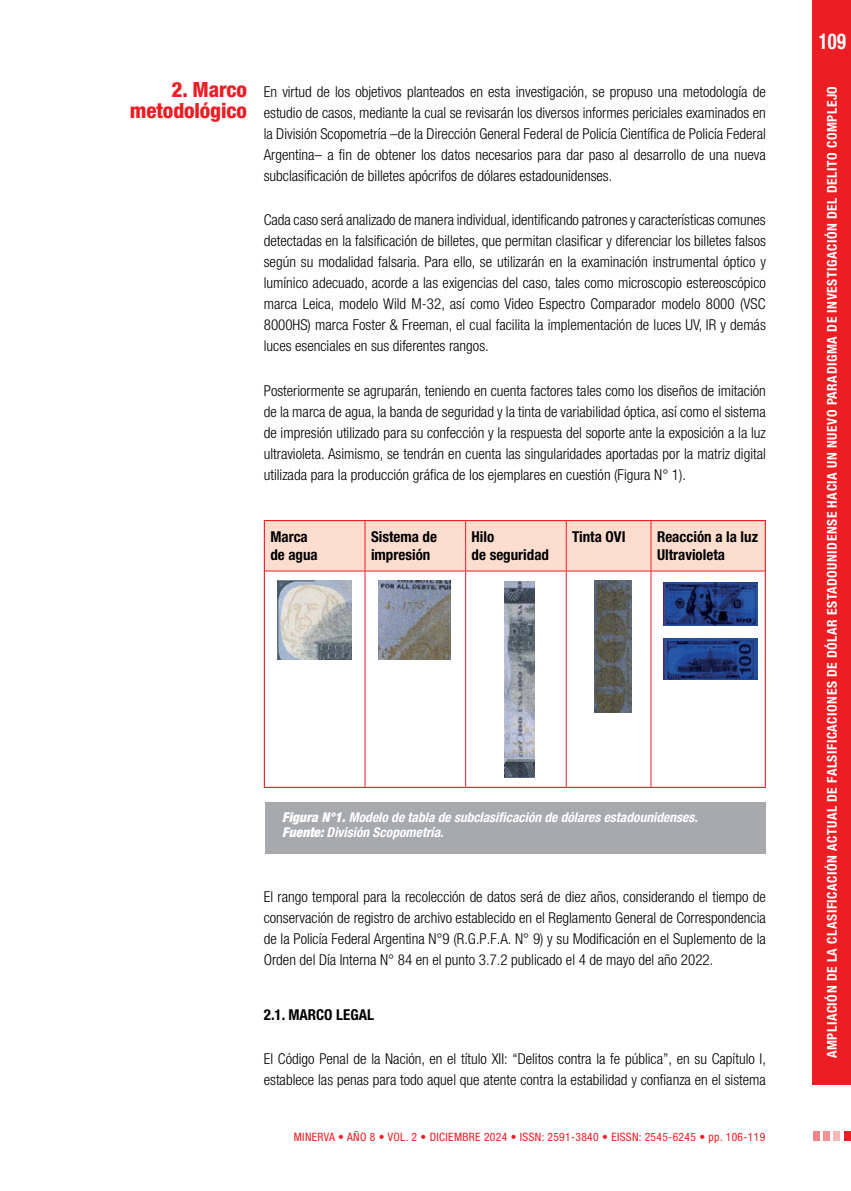
<style>
.page{position:relative;width:851px;height:1191px;background:#fff}
.page>*{position:absolute;margin:0;border:0;box-sizing:border-box;transform-origin:0 0}
.t1{font:700 condensed 21.75px "Helvetica Neue LT Std";color:#fff;scale:.85 1}
._00-SUBTI-1_MARGEN{font:800 condensed 21px/21px "Helvetica Neue LT Std";letter-spacing:-.005em;color:#ed1d24;text-align:right}
._00-TEXTO_GENERAL{font:300 condensed 15px/21px "Helvetica Neue LT Std";color:#000;text-align:justify}
._00-PRIMER_PARRAFO_L{font:300 condensed 15px/21px "Helvetica Neue LT Std";color:#000;text-align:justify}
.texto_tabla{font:700 condensed 15px/18px "Helvetica Neue LT Std";color:#000}
._000-subtitulo_2_ok{font:700 condensed 15px "Helvetica Neue LT Std";color:#000}
.t2{font:700 condensed 13.5px "Helvetica Neue LT Std";letter-spacing:.04em;color:#fff}
._00-EPIGRAFE{font:italic 700 condensed 13.5px "Helvetica Neue LT Std";color:#fff}
.t3{font:condensed 11.55px "Helvetica Neue LT Std";letter-spacing:.03em;color:#ed1d24}
.s1{font-weight:900}
</style>
<div class="page">
<div style="left:812px;top:0;width:38px;height:1084px;background:#ed1d24"></div>
<div style="left:822px;top:1131px;width:7px;height:10px;background:#f69296"></div>
<div style="left:833px;top:1131px;width:7px;height:10px;background:#f9b8bb"></div>
<div style="left:844px;top:1131px;width:6px;height:10px;background:#ed1d24"></div>
<div style="left:812px;top:1131px;width:7px;height:10px;background:#f58286"></div>
<div style="left:265px;top:521px;width:499px;height:49px;background:#fdddce"></div>
<hr style="left:264px;top:520px;width:101px;height:1px;background:#ed1d24">
<hr style="left:264px;top:521px;width:1px;height:50px;background:#ed1d24">
<hr style="left:365px;top:520px;width:100px;height:1px;background:#ed1d24">
<hr style="left:465px;top:520px;width:101px;height:1px;background:#ed1d24">
<hr style="left:566px;top:520px;width:85px;height:1px;background:#ed1d24">
<hr style="left:651px;top:520px;width:114px;height:1px;background:#ed1d24">
<hr style="left:764px;top:521px;width:1px;height:50px;background:#ed1d24">
<hr style="left:264px;top:571px;width:1px;height:216px;background:#ed1d24">
<hr style="left:764px;top:571px;width:1px;height:216px;background:#ed1d24">
<hr style="left:264px;top:787px;width:101px;height:1px;background:#ed1d24">
<hr style="left:365px;top:787px;width:100px;height:1px;background:#ed1d24">
<hr style="left:465px;top:787px;width:101px;height:1px;background:#ed1d24">
<hr style="left:566px;top:787px;width:85px;height:1px;background:#ed1d24">
<hr style="left:651px;top:787px;width:114px;height:1px;background:#ed1d24">
<hr style="left:364px;top:521px;width:1px;height:49px;background:#ed1d24">
<hr style="left:465px;top:521px;width:1px;height:49px;background:#ed1d24">
<hr style="left:565px;top:521px;width:1px;height:49px;background:#ed1d24">
<hr style="left:650px;top:521px;width:1px;height:49px;background:#ed1d24">
<hr style="left:265px;top:570px;width:100px;height:1px;background:#ed1d24">
<hr style="left:365px;top:570px;width:100px;height:1px;background:#ed1d24">
<hr style="left:364px;top:571px;width:1px;height:216px;background:#ed1d24">
<hr style="left:465px;top:570px;width:101px;height:1px;background:#ed1d24">
<hr style="left:465px;top:571px;width:1px;height:216px;background:#ed1d24">
<hr style="left:566px;top:570px;width:85px;height:1px;background:#ed1d24">
<hr style="left:565px;top:571px;width:1px;height:216px;background:#ed1d24">
<hr style="left:651px;top:570px;width:113px;height:1px;background:#ed1d24">
<hr style="left:650px;top:571px;width:1px;height:216px;background:#ed1d24">
<img style="left:278px;top:580px;width:73px;height:79px">
<img style="left:378px;top:580px;width:72px;height:79px">
<img style="left:504px;top:581px;width:30px;height:196px">
<img style="left:594px;top:580px;width:38px;height:132px">
<img style="left:663px;top:582px;width:94px;height:43px">
<img style="left:663px;top:638px;width:94px;height:41px">
<div style="left:265px;top:802px;width:500px;height:51px;background:#a7a9ac"></div>
<p class="_00-SUBTI-1_MARGEN" style="left:130px;top:79px;width:119px">2. Marco metodológico</p>
<p class="_00-PRIMER_PARRAFO_L" style="left:264px;top:81px;width:503px">En virtud de los objetivos planteados en esta investigación, se propuso una metodología de estudio de casos, mediante la cual se revisarán los diversos informes periciales examinados en la División Scopometría –de la Dirección General Federal de Policía Científica de Policía Federal Argentina– a fin de obtener los datos necesarios para dar paso al desarrollo de una nueva subclasificación de billetes apócrifos de dólares estadounidenses.</p>
<p class="_00-TEXTO_GENERAL" style="left:264px;top:209px;width:503px">Cada caso será analizado de manera individual, identificando patrones y características comunes detectadas en la falsificación de billetes, que permitan clasificar y diferenciar los billetes falsos según su modalidad falsaria. Para ello, se utilizarán en la examinación instrumental óptico y lumínico adecuado, acorde a las exigencias del caso, tales como microscopio estereoscópico marca Leica, modelo Wild M-32, así como Video Espectro Comparador modelo 8000 (VSC 8000HS) marca Foster &amp; Freeman, el cual facilita la implementación de luces UV, IR y demás luces esenciales en sus diferentes rangos.</p>
<p class="_00-TEXTO_GENERAL" style="left:264px;top:380px;width:503px">Posteriormente se agruparán, teniendo en cuenta factores tales como los diseños de imitación de la marca de agua, la banda de seguridad y la tinta de variabilidad óptica, así como el sistema de impresión utilizado para su confección y la respuesta del soporte ante la exposición a la luz ultravioleta. Asimismo, se tendrán en cuenta las singularidades aportadas por la matriz digital utilizada para la producción gráfica de los ejemplares en cuestión (Figura N° 1).</p>
<p class="texto_tabla" style="left:270px;top:527px;width:49px">Marca de agua</p>
<p class="texto_tabla" style="left:371px;top:527px;width:68px">Sistema de impresión</p>
<p class="texto_tabla" style="left:471px;top:527px;width:79px">Hilo<br>de seguridad</p>
<p class="texto_tabla" style="left:572px;top:527px;width:55px">Tinta OVI</p>
<p class="texto_tabla" style="left:657px;top:527px;width:103px">Reacción a la luz<br>Ultravioleta</p>
<p class="_00-EPIGRAFE" style="left:282px;top:809px;width:417px"><span class="s1">Figura N°1.</span> Modelo de tabla de subclasificación de dólares estadounidenses.</p>
<p class="_00-EPIGRAFE" style="left:282px;top:824px;width:163px"><span class="s1">Fuente:</span> División Scopometría.</p>
<p class="_00-TEXTO_GENERAL" style="left:264px;top:885px;width:503px">El rango temporal para la recolección de datos será de diez años, considerando el tiempo de conservación de registro de archivo establecido en el Reglamento General de Correspondencia de la Policía Federal Argentina N°9 (R.G.P.F.A. N° 9) y su Modificación en el Suplemento de la Orden del Día Interna N° 84 en el punto 3.7.2 publicado el 4 de mayo del año 2022.</p>
<p class="_000-subtitulo_2_ok" style="left:264px;top:1005px;width:112px">2.1. MARCO LEGAL</p>
<p class="_00-TEXTO_GENERAL" style="left:264px;top:1048px;width:503px">El Código Penal de la Nación, en el título XII: “Delitos contra la fe pública”, en su Capítulo I, establece las penas para todo aquel que atente contra la estabilidad y confianza en el sistema</p>
<p class="t3" style="left:294px;top:1130px;width:473px">MINERVA • AÑO 8 • VOL. 2 • DICIEMBRE 2024 • ISSN: 2591-3840 • EISSN: 2545-6245 • pp. 106-119</p>
<h1 class="t1" style="left:818px;top:28px;width:34px">109</h1>
<p class="t2" style="left:823px;top:1058px;width:973px;rotate:-90deg">AMPLIACIÓN DE LA CLASIFICACIÓN ACTUAL DE FALSIFICACIONES DE DÓLAR ESTADOUNIDENSE HACIA UN NUEVO PARADIGMA DE INVESTIGACIÓN DEL DELITO COMPLEJO</p>
</div>
